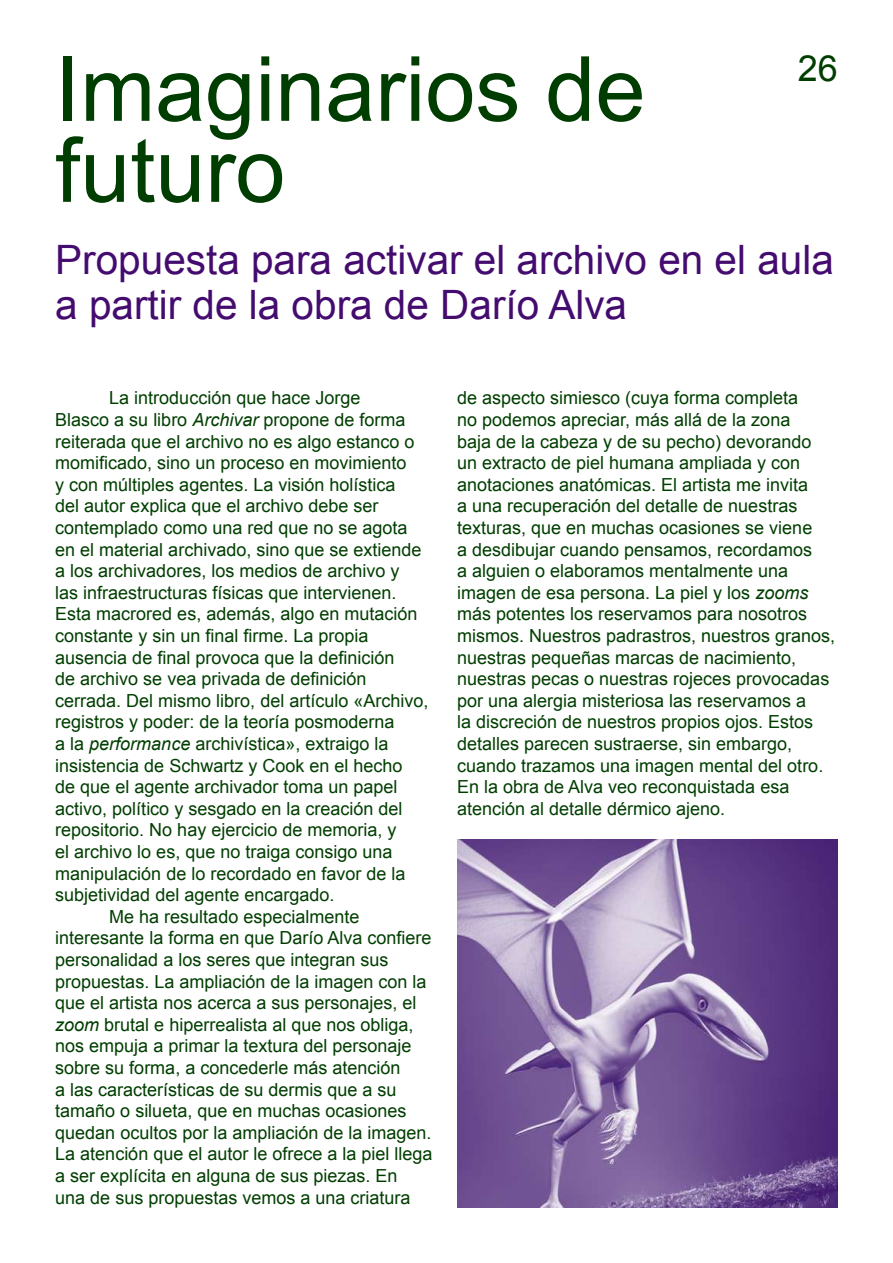
<style>
.page{position:relative;width:893px;height:1263px;background:#fff}
.page>*{position:absolute;margin:0;border:0;box-sizing:border-box;transform-origin:0 0}
.t1{font:90px/81px "Arial";color:#003d00}
.t2{font:40.5px/45px "Arial";color:#440c6f}
.t3{font:36px "Arial";color:#003e00}
.t4{font:18px/21.6px "Arial";color:#003e00}
.s1{font-style:italic}
</style>
<div class="page">
<img style="left:457px;top:840px;width:381px;height:368px">
<h1 class="t1" style="left:55px;top:50px;width:592px">Imaginarios de futuro</h1>
<h3 class="t3" style="left:798px;top:45px;width:42px">26</h3>
<h2 class="t2" style="left:55px;top:238px;width:780px">Propuesta para activar el archivo en el aula a partir de la obra de Darío Alva</h2>
<p class="t4" style="left:109px;top:387px;width:253px">La introducción que hace Jorge</p>
<p class="t4" style="left:55px;top:409px;width:352px">Blasco a su libro <span class="s1">Archivar</span> propone de forma</p>
<p class="t4" style="left:55px;top:431px;width:361px">reiterada que el archivo no es algo estanco o</p>
<p class="t4" style="left:55px;top:452px;width:353px">momificado, sino un proceso en movimiento</p>
<p class="t4" style="left:55px;top:474px;width:342px">y con múltiples agentes. La visión holística</p>
<p class="t4" style="left:55px;top:495px;width:325px">del autor explica que el archivo debe ser</p>
<p class="t4" style="left:55px;top:517px;width:354px">contemplado como una red que no se agota</p>
<p class="t4" style="left:55px;top:539px;width:368px">en el material archivado, sino que se extiende</p>
<p class="t4" style="left:55px;top:560px;width:346px">a los archivadores, los medios de archivo y</p>
<p class="t4" style="left:55px;top:582px;width:343px">las infraestructuras físicas que intervienen.</p>
<p class="t4" style="left:55px;top:603px;width:364px">Esta macrored es, además, algo en mutación</p>
<p class="t4" style="left:55px;top:625px;width:315px">constante y sin un final firme. La propia</p>
<p class="t4" style="left:55px;top:647px;width:341px">ausencia de final provoca que la definición</p>
<p class="t4" style="left:55px;top:668px;width:313px">de archivo se vea privada de definición</p>
<p class="t4" style="left:55px;top:690px;width:375px">cerrada. Del mismo libro, del artículo «Archivo,</p>
<p class="t4" style="left:55px;top:711px;width:341px">registros y poder: de la teoría posmoderna</p>
<p class="t4" style="left:55px;top:733px;width:335px">a la <span class="s1">performance</span> archivística», extraigo la</p>
<p class="t4" style="left:55px;top:755px;width:349px">insistencia de Schwartz y Cook en el hecho</p>
<p class="t4" style="left:55px;top:776px;width:344px">de que el agente archivador toma un papel</p>
<p class="t4" style="left:55px;top:798px;width:349px">activo, político y sesgado en la creación del</p>
<p class="t4" style="left:55px;top:819px;width:343px">repositorio. No hay ejercicio de memoria, y</p>
<p class="t4" style="left:55px;top:841px;width:339px">el archivo lo es, que no traiga consigo una</p>
<p class="t4" style="left:55px;top:863px;width:352px">manipulación de lo recordado en favor de la</p>
<p class="t4" style="left:55px;top:884px;width:281px">subjetividad del agente encargado.</p>
<p class="t4" style="left:109px;top:906px;width:252px">Me ha resultado especialmente</p>
<p class="t4" style="left:55px;top:927px;width:378px">interesante la forma en que Darío Alva confiere</p>
<p class="t4" style="left:55px;top:949px;width:335px">personalidad a los seres que integran sus</p>
<p class="t4" style="left:55px;top:971px;width:373px">propuestas. La ampliación de la imagen con la</p>
<p class="t4" style="left:55px;top:992px;width:363px">que el artista nos acerca a sus personajes, el</p>
<p class="t4" style="left:55px;top:1014px;width:360px"><span class="s1">zoom</span> brutal e hiperrealista al que nos obliga,</p>
<p class="t4" style="left:55px;top:1035px;width:358px">nos empuja a primar la textura del personaje</p>
<p class="t4" style="left:55px;top:1057px;width:347px">sobre su forma, a concederle más atención</p>
<p class="t4" style="left:55px;top:1079px;width:343px">a las características de su dermis que a su</p>
<p class="t4" style="left:55px;top:1100px;width:353px">tamaño o silueta, que en muchas ocasiones</p>
<p class="t4" style="left:55px;top:1122px;width:378px">quedan ocultos por la ampliación de la imagen.</p>
<p class="t4" style="left:55px;top:1143px;width:379px">La atención que el autor le ofrece a la piel llega</p>
<p class="t4" style="left:55px;top:1165px;width:344px">a ser explícita en alguna de sus piezas. En</p>
<p class="t4" style="left:55px;top:1187px;width:357px">una de sus propuestas vemos a una criatura</p>
<p class="t4" style="left:457px;top:387px;width:380px">de aspecto simiesco (cuya forma completa<br>no podemos apreciar, más allá de la zona<br>baja de la cabeza y de su pecho) devorando un extracto de piel humana ampliada y con anotaciones anatómicas. El artista me invita<br>a una recuperación del detalle de nuestras texturas, que en muchas ocasiones se viene<br>a desdibujar cuando pensamos, recordamos<br>a alguien o elaboramos mentalmente una imagen de esa persona. La piel y los <span class="s1">zooms </span>más potentes los reservamos para nosotros mismos. Nuestros padrastros, nuestros granos, nuestras pequeñas marcas de nacimiento, nuestras pecas o nuestras rojeces provocadas por una alergia misteriosa las reservamos a<br>la discreción de nuestros propios ojos. Estos detalles parecen sustraerse, sin embargo, cuando trazamos una imagen mental del otro.<br>En la obra de Alva veo reconquistada esa atención al detalle dérmico ajeno.</p>
</div>
